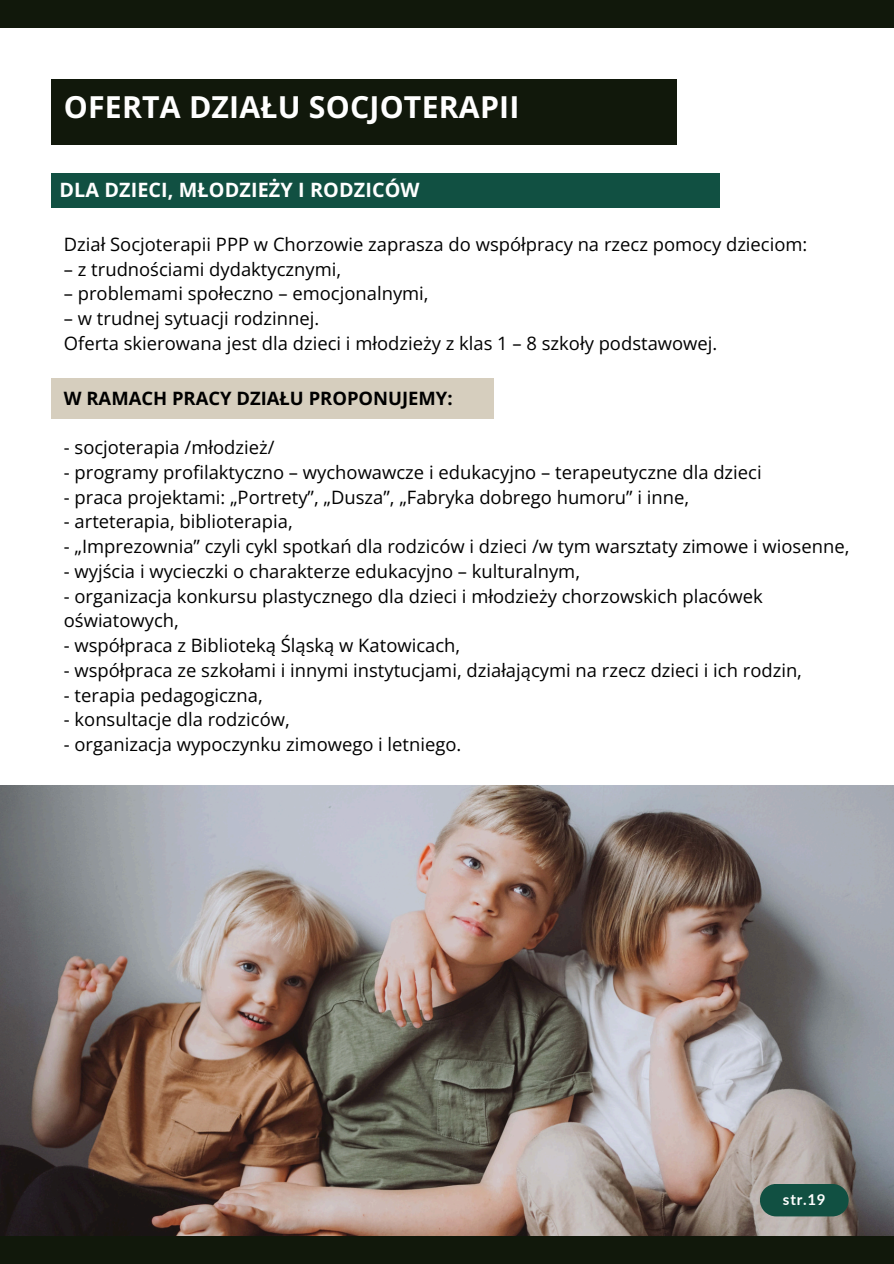
<style>
.page{position:relative;width:894px;height:1264px;background:#fff}
.page>*{position:absolute;margin:0;border:0;box-sizing:border-box;transform-origin:0 0}
.t1{font:700 30.3px "Open Sans";letter-spacing:.005em;color:#fff}
.t2{font:700 19.8px "Open Sans";letter-spacing:.005em;color:#fff}
.t3{font:18.45px/24.8px "Open Sans";color:#000}
.t4{font:700 18.45px "Open Sans";color:#000}
.t5{font:700 15px "Lato";color:#fff}
</style>
<div class="page">
<div style="left:0;top:0;width:893px;height:27px;background:#11180b"></div>
<div style="left:0;top:1235px;width:893px;height:28px;background:#11180b"></div>
<img style="left:0;top:785px;width:893px;height:450px">
<svg style="left:759px;top:1183px;width:89px;height:33px;background:#20574a"></svg>
<div style="left:51px;top:79px;width:626px;height:65px;background:#11180b"></div>
<div style="left:51px;top:173px;width:668px;height:34px;background:#115042"></div>
<div style="left:51px;top:378px;width:443px;height:41px;background:#d6cebe"></div>
<h2 class="t1" style="left:64px;top:86px;width:457px">OFERTA DZIAŁU SOCJOTERAPII</h2>
<h3 class="t2" style="left:59px;top:175px;width:362px">DLA DZIECI, MŁODZIEŻY I RODZICÓW</h3>
<h1 class="t3" style="left:64px;top:231px;width:744px">Dział Socjoterapii PPP w Chorzowie zaprasza do współpracy na rzecz pomocy dzieciom:</h1>
<h1 class="t3" style="left:64px;top:256px;width:279px">– z trudnościami dydaktycznymi,</h1>
<h1 class="t3" style="left:64px;top:281px;width:366px">– problemami społeczno – emocjonalnymi,</h1>
<h1 class="t3" style="left:64px;top:306px;width:654px">– w trudnej sytuacji rodzinnej.<br>Oferta skierowana jest dla dzieci i młodzieży z klas 1 – 8 szkoły podstawowej.</h1>
<h2 class="t4" style="left:64px;top:385px;width:390px">W RAMACH PRACY DZIAŁU PROPONUJEMY:</h2>
<h3 class="t3" style="left:64px;top:434px;width:212px">- socjoterapia /młodzież/</h3>
<h3 class="t3" style="left:64px;top:459px;width:699px">- programy profilaktyczno – wychowawcze i edukacyjno – terapeutyczne dla dzieci</h3>
<h3 class="t3" style="left:64px;top:484px;width:626px">- praca projektami: „Portrety”, „Dusza”, „Fabryka dobrego humoru” i inne,</h3>
<h3 class="t3" style="left:64px;top:509px;width:230px">- arteterapia, biblioterapia,</h3>
<h3 class="t3" style="left:64px;top:533px;width:786px">- „Imprezownia” czyli cykl spotkań dla rodziców i dzieci /w tym warsztaty zimowe i wiosenne,</h3>
<h3 class="t3" style="left:64px;top:558px;width:517px">- wyjścia i wycieczki o charakterze edukacyjno – kulturalnym,</h3>
<h3 class="t3" style="left:64px;top:583px;width:700px">- organizacja konkursu plastycznego dla dzieci i młodzieży chorzowskich placówek oświatowych,</h3>
<h3 class="t3" style="left:64px;top:632px;width:398px">- współpraca z Biblioteką Śląską w Katowicach,</h3>
<h3 class="t3" style="left:64px;top:657px;width:739px">- współpraca ze szkołami i innymi instytucjami, działającymi na rzecz dzieci i ich rodzin,</h3>
<h3 class="t3" style="left:64px;top:682px;width:200px">- terapia pedagogiczna,</h3>
<h3 class="t3" style="left:64px;top:707px;width:227px">- konsultacje dla rodziców,</h3>
<h3 class="t3" style="left:64px;top:731px;width:399px">- organizacja wypoczynku zimowego i letniego.</h3>
<p class="t5" style="left:782px;top:1190px;width:44px">str.19</p>
</div>
